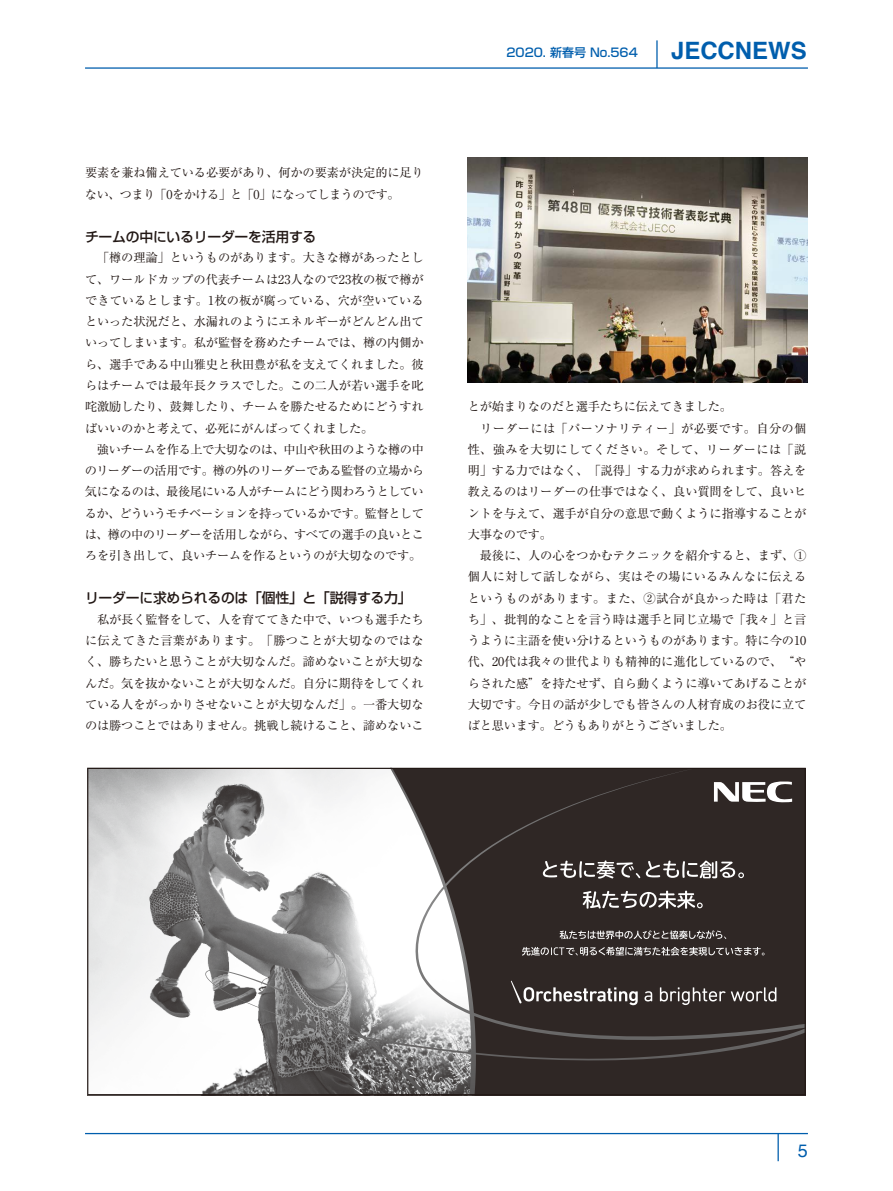
<style>
.page{position:relative;width:893px;height:1191px;background:#fff}
.page>*{position:absolute;margin:0;border:0;box-sizing:border-box;transform-origin:0 0}
.t1{font:700 23.85px "Helvetica";color:#005ead}
.t2{font:18px "Helvetica";color:#005ead}
.t3{font:500 13.8px "Shin Go Pro";letter-spacing:-.015em;color:#221815}
.t4{font:12.15px/21.3px "Ryumin Pro";letter-spacing:-.01em;color:#221815}
.t5{font:500 12px "Shin Go Pro";color:#005ead}
</style>
<div class="page">
<hr style="left:85px;top:67px;width:723px;height:2px;background:#005ead">
<hr style="left:656px;top:40px;width:2px;height:28px;background:#005ead">
<hr style="left:85px;top:1133px;width:723px;height:1px;background:#005ead">
<hr style="left:777px;top:1133px;width:2px;height:28px;background:#005ead">
<img style="left:468px;top:157px;width:340px;height:226px">
<svg style="left:87px;top:767px;width:719px;height:328px"></svg>
<p class="t4" style="left:85px;top:161px;width:340px">要素を兼ね備えている必要があり、何かの要素が決定的に足りない、つまり「0をかける」と「0」になってしまうのです。</p>
<p class="t3" style="left:85px;top:225px;width:233px">チームの中にいるリーダーを活用する</p>
<p class="t4" style="left:85px;top:246px;width:341px">　「樽の理論」というものがあります。大きな樽があったとして、ワールドカップの代表チームは23人なので23枚の板で樽ができているとします。1枚の板が腐っている、穴が空いているといった状況だと、水漏れのようにエネルギーがどんどん出ていってしまいます。私が監督を務めたチームでは、樽の内側から、選手である中山雅史と秋田豊が私を支えてくれました。彼らはチームでは最年長クラスでした。この二人が若い選手を叱咤激励したり、鼓舞したり、チームを勝たせるためにどうすればいいのかと考えて、必死にがんばってくれました。<br>　強いチームを作る上で大切なのは、中山や秋田のような樽の中のリーダーの活用です。樽の外のリーダーである監督の立場から気になるのは、最後尾にいる人がチームにどう関わろうとしているか、どういうモチベーションを持っているかです。監督としては、樽の中のリーダーを活用しながら、すべての選手の良いところを引き出して、良いチームを作るというのが大切なのです。</p>
<p class="t3" style="left:85px;top:587px;width:328px">リーダーに求められるのは「個性」と「説得する力」</p>
<p class="t4" style="left:85px;top:608px;width:340px;text-align:justify">　私が長く監督をして、人を育ててきた中で、いつも選手たちに伝えてきた言葉があります。「勝つことが大切なのではなく、勝ちたいと思うことが大切なんだ。諦めないことが大切なんだ。気を抜かないことが大切なんだ。自分に期待をしてくれている人をがっかりさせないことが大切なんだ」。一番大切なのは勝つことではありません。挑戦し続けること、諦めないこ</p>
<p class="t5" style="left:506px;top:43px;width:133px">2020. 新春号 No.564</p>
<h1 class="t1" style="left:671px;top:32px;width:137px">JECCNEWS</h1>
<p class="t4" style="left:468px;top:395px;width:340px">とが始まりなのだと選手たちに伝えてきました。<br>　リーダーには「パーソナリティー」が必要です。自分の個性、強みを大切にしてください。そして、リーダーには「説明」する力ではなく、「説得」する力が求められます。答えを教えるのはリーダーの仕事ではなく、良い質問をして、良いヒントを与えて、選手が自分の意思で動くように指導することが大事なのです。<br>　最後に、人の心をつかむテクニックを紹介すると、まず、①個人に対して話しながら、実はその場にいるみんなに伝えるというものがあります。また、②試合が良かった時は「君たち」、批判的なことを言う時は選手と同じ立場で「我々」と言うように主語を使い分けるというものがあります。特に今の10代、20代は我々の世代よりも精神的に進化しているので、“やらされた感”を持たせず、自ら動くように導いてあげることが大切です。今日の話が少しでも皆さんの人材育成のお役に立てばと思います。どうもありがとうございました。</p>
<h2 class="t2" style="left:798px;top:1136px;width:12px">5</h2>
</div>
